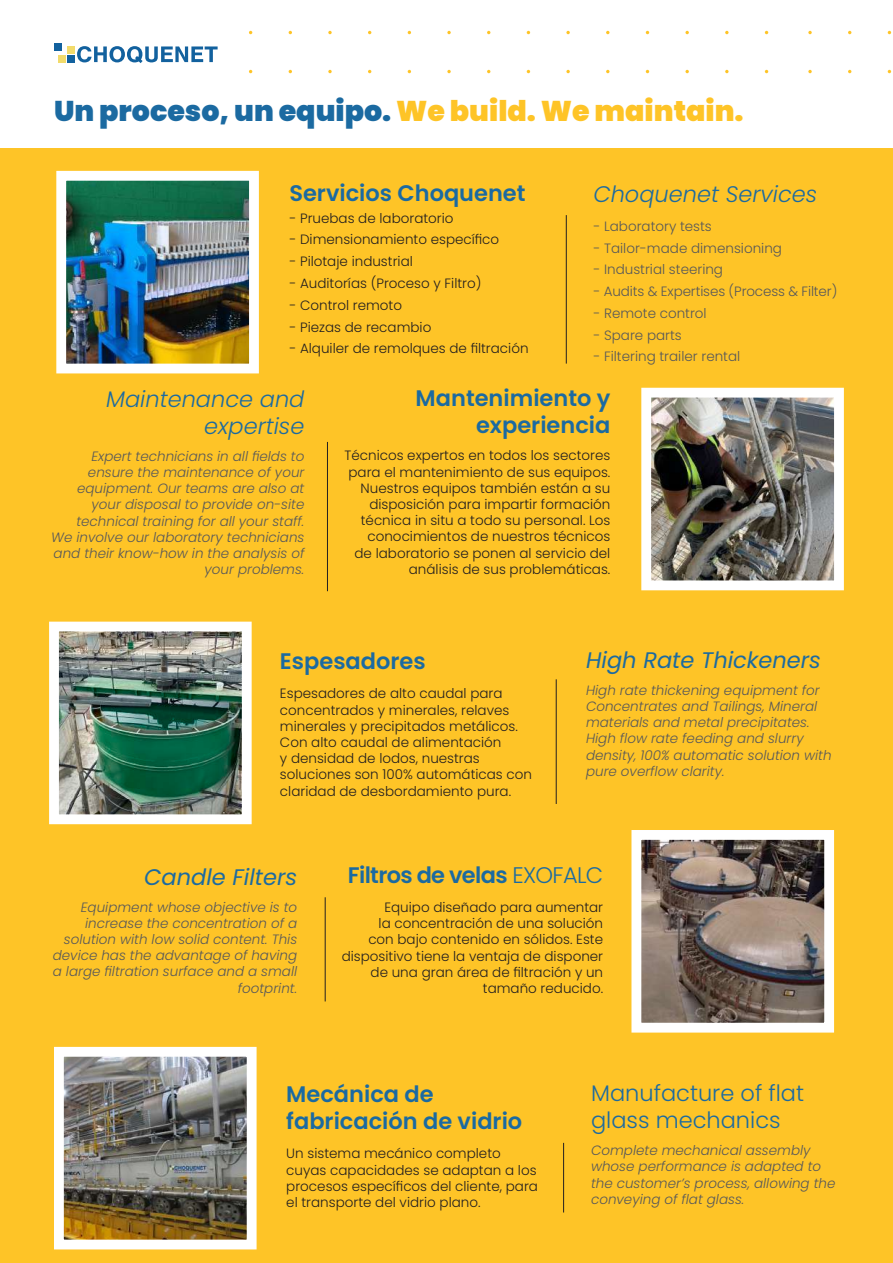
<style>
.page{position:relative;width:893px;height:1263px;background:#fff}
.page>*{position:absolute;margin:0;border:0;box-sizing:border-box;transform-origin:0 0}
.t1{font:900 28.5px "Poppins";color:#1b6aa1}
.t2{font:600 22.5px/27px "Poppins";color:#1b6aa1}
.t3{font:italic 300 22.5px/27px "Poppins";color:#1b6aa1;text-align:right}
.t4{font:italic 22.5px "Poppins";color:#1b6aa1}
.t5{font:300 22.5px/27px "Poppins";color:#1b6aa1}
.t6{font:600 22.5px "Poppins";letter-spacing:-.03em;color:#1b6aa1}
.t7{font:300 13.5px/16.2px "Poppins";color:#231f20}
.t8{font:italic 300 13.5px/16.2px "Poppins";color:#57585a}
.t9{font:300 13.5px "Poppins";color:#57585a}
.s1{color:#fec427}
.s2{font-weight:300}
</style>
<div class="page">
<svg style="left:328px;top:31px;width:4px;height:3px"></svg>
<svg style="left:447px;top:31px;width:4px;height:3px"></svg>
<svg style="left:566px;top:31px;width:4px;height:3px"></svg>
<svg style="left:685px;top:31px;width:4px;height:3px"></svg>
<svg style="left:725px;top:31px;width:4px;height:3px"></svg>
<svg style="left:808px;top:31px;width:4px;height:3px"></svg>
<svg style="left:328px;top:70px;width:4px;height:3px"></svg>
<svg style="left:447px;top:70px;width:4px;height:3px"></svg>
<svg style="left:566px;top:70px;width:4px;height:3px"></svg>
<svg style="left:685px;top:70px;width:4px;height:3px"></svg>
<svg style="left:725px;top:70px;width:4px;height:3px"></svg>
<svg style="left:808px;top:70px;width:4px;height:3px"></svg>
<svg style="left:77px;top:46px;width:141px;height:17px"></svg>
<div style="left:54px;top:43px;width:8px;height:8px;background:#12619e"></div>
<div style="left:67px;top:46px;width:8px;height:8px;background:#f2db6b"></div>
<div style="left:67px;top:55px;width:8px;height:8px;background:#12619e"></div>
<div style="left:58px;top:55px;width:8px;height:8px;background:#f2db6b"></div>
<div style="left:0;top:149px;width:893px;height:1114px;background:#fec427"></div>
<hr style="left:556px;top:679px;width:1px;height:125px;background:#231f20">
<img style="left:60px;top:633px;width:181px;height:180px">
<div style="left:49px;top:622px;width:203px;height:202px;border:10px solid #fff"></div>
<hr style="left:563px;top:1143px;width:1px;height:69px;background:#231f20">
<img style="left:65px;top:1058px;width:181px;height:180px">
<div style="left:54px;top:1047px;width:203px;height:202px;border:10px solid #fff"></div>
<hr style="left:327px;top:442px;width:1px;height:149px;background:#231f20">
<img style="left:652px;top:399px;width:181px;height:180px">
<div style="left:641px;top:388px;width:203px;height:202px;border:10px solid #fff"></div>
<hr style="left:566px;top:215px;width:1px;height:149px;background:#231f20">
<img style="left:67px;top:182px;width:181px;height:180px">
<div style="left:56px;top:171px;width:203px;height:202px;border:10px solid #fff"></div>
<hr style="left:325px;top:897px;width:1px;height:104px;background:#231f20">
<img style="left:642px;top:841px;width:181px;height:180px">
<div style="left:631px;top:830px;width:203px;height:202px;border:10px solid #fff"></div>
<h1 class="t1" style="left:54px;top:95px;width:691px">Un proceso, un equipo. <span class="s1">We build. We maintain.</span></h1>
<h2 class="t2" style="left:289px;top:180px;width:238px">Servicios Choquenet</h2>
<p class="t7" style="left:289px;top:210px;width:166px">- Pruebas de laboratorio</p>
<p class="t7" style="left:289px;top:232px;width:211px">- Dimensionamiento específico</p>
<p class="t7" style="left:289px;top:253px;width:125px">- Pilotaje industrial</p>
<p class="t7" style="left:289px;top:275px;width:194px">- Auditorías (Proceso y Filtro)</p>
<p class="t7" style="left:289px;top:297px;width:114px">- Control remoto</p>
<p class="t7" style="left:289px;top:319px;width:144px">- Piezas de recambio</p>
<p class="t7" style="left:289px;top:340px;width:241px">- Alquiler de remolques de filtración</p>
<h2 class="t3" style="left:593px;top:181px;width:225px">Choquenet Services</h2>
<p class="t9" style="left:593px;top:218px;width:120px">- Laboratory tests</p>
<p class="t9" style="left:593px;top:240px;width:190px">- Tailor-made dimensioning</p>
<p class="t9" style="left:593px;top:262px;width:131px">- Industrial steering</p>
<p class="t9" style="left:593px;top:284px;width:245px">- Audits &amp; Expertises (Process &amp; Filter)</p>
<p class="t9" style="left:593px;top:305px;width:115px">- Remote control</p>
<p class="t9" style="left:593px;top:327px;width:90px">- Spare parts</p>
<p class="t9" style="left:593px;top:349px;width:148px">- Filtering trailer rental</p>
<h2 class="t3" style="left:106px;top:386px;width:200px">Maintenance and expertise</h2>
<p class="t8" style="left:51px;top:448px;width:255px;text-align:right">Expert technicians in all fields to ensure the maintenance of your equipment. Our teams are also at your disposal to provide on-site technical training for all your staff.<br>We involve our laboratory technicians and their know-how in the analysis of your problems.</p>
<h2 class="t2" style="left:416px;top:385px;width:196px;text-align:right">Mantenimiento y experiencia</h2>
<p class="t7" style="left:344px;top:448px;width:267px;text-align:right">Técnicos expertos en todos los sectores para el mantenimiento de sus equipos.<br>Nuestros equipos también están a su disposición para impartir formación técnica in situ a todo su personal. Los conocimientos de nuestros técnicos<br>de laboratorio se ponen al servicio del análisis de sus problemáticas.</p>
<h2 class="t2" style="left:280px;top:648px;width:147px">Espesadores</h2>
<p class="t7" style="left:280px;top:685px;width:254px">Espesadores de alto caudal para concentrados y minerales, relaves minerales y precipitados metálicos.<br>Con alto caudal de alimentación<br>y densidad de lodos, nuestras soluciones son 100% automáticas con claridad de desbordamiento pura.</p>
<h2 class="t4" style="left:586px;top:647px;width:236px">High Rate Thickeners</h2>
<p class="t8" style="left:586px;top:682px;width:247px">High rate thickening equipment for Concentrates and Tailings, Mineral materials and metal precipitates.<br>High flow rate feeding and slurry density, 100% automatic solution with pure overflow clarity.</p>
<h2 class="t4" style="left:144px;top:864px;width:155px">Candle Filters</h2>
<p class="t8" style="left:53px;top:899px;width:246px;text-align:right">Equipment whose objective is to increase the concentration of a solution with low solid content. This device has the advantage of having a large filtration surface and a small footprint.</p>
<h2 class="t6" style="left:348px;top:862px;width:257px">Filtros de velas <span class="s2">EXOFALC</span></h2>
<p class="t7" style="left:342px;top:899px;width:263px;text-align:right">Equipo diseñado para aumentar<br>la concentración de una solución<br>con bajo contenido en sólidos. Este dispositivo tiene la ventaja de disponer de una gran área de filtración y un tamaño reducido.</p>
<h2 class="t2" style="left:286px;top:1081px;width:237px">Mecánica de fabricación de vidrio</h2>
<p class="t7" style="left:286px;top:1146px;width:253px">Un sistema mecánico completo cuyas capacidades se adaptan a los procesos específicos del cliente, para el transporte del vidrio plano.</p>
<h2 class="t5" style="left:591px;top:1080px;width:215px">Manufacture of flat glass mechanics</h2>
<p class="t8" style="left:591px;top:1142px;width:246px">Complete mechanical assembly whose performance is adapted to the customer’s process, allowing the conveying of flat glass.</p>
</div>
